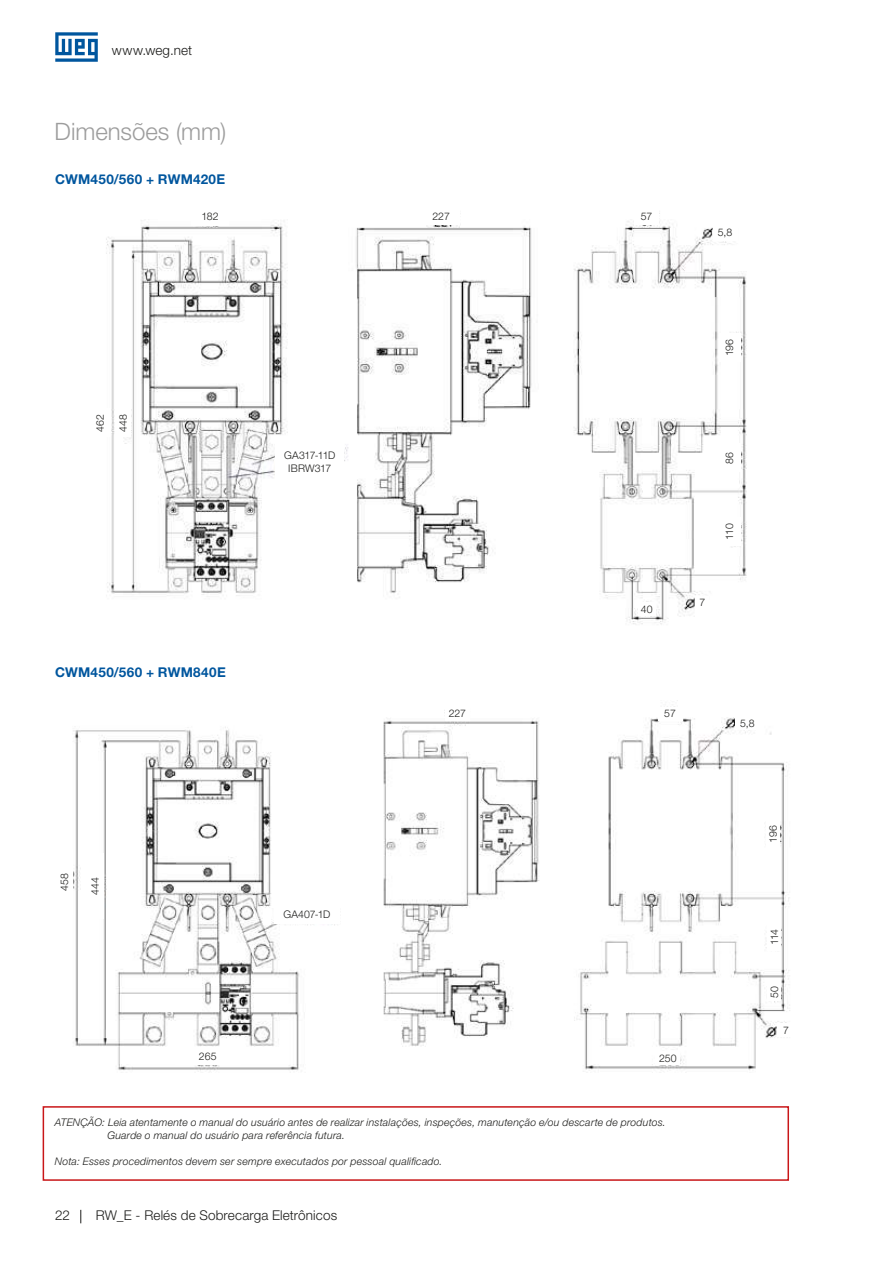
<style>
.page{position:relative;width:893px;height:1263px;background:#fff}
.page>*{position:absolute;margin:0;border:0;box-sizing:border-box;transform-origin:0 0}
.t1{font:300 24px "Helvetica Neue LT Pro";color:#9d9d9d}
.t2{font:300 13.5px "Helvetica Neue LT Pro";letter-spacing:.01em;color:#1d1d1b}
.t3{font:700 13.5px "Helvetica Neue LT Pro";letter-spacing:.03em;color:#00569e}
.t4{font:italic 300 10.5px/12.8px "Helvetica Neue LT Pro";letter-spacing:.02em;color:#1d1d1b}
.t5{font:300 10.5px/12.8px "Helvetica Neue LT Pro";letter-spacing:.005em;color:#1d1d1b;text-align:center}
</style>
<div class="page">
<svg style="left:55px;top:32px;width:43px;height:30px"></svg>
<svg style="left:80px;top:1210px;width:1px;height:13px"></svg>
<img style="left:106px;top:213px;width:641px;height:412px">
<div style="left:191px;top:208px;width:38px;height:18px;background:#fff"></div>
<div style="left:276px;top:444px;width:68px;height:36px;background:#fff"></div>
<div style="left:422px;top:207px;width:38px;height:18px;background:#fff"></div>
<div style="left:634px;top:207px;width:25px;height:18px;background:#fff"></div>
<div style="left:713px;top:223px;width:25px;height:18px;background:#fff"></div>
<div style="left:695px;top:596px;width:14px;height:13px;background:#fff"></div>
<div style="left:638px;top:603px;width:17px;height:13px;background:#fff"></div>
<div style="left:719px;top:517px;width:21px;height:29px;background:#fff"></div>
<div style="left:719px;top:444px;width:21px;height:28px;background:#fff"></div>
<div style="left:719px;top:333px;width:21px;height:29px;background:#fff"></div>
<div style="left:115px;top:409px;width:16px;height:28px;background:#fff"></div>
<div style="left:89px;top:409px;width:22px;height:28px;background:#fff"></div>
<img style="left:73px;top:706px;width:717px;height:366px">
<div style="left:445px;top:707px;width:25px;height:13px;background:#fff"></div>
<div style="left:658px;top:707px;width:24px;height:13px;background:#fff"></div>
<div style="left:735px;top:716px;width:25px;height:14px;background:#fff"></div>
<div style="left:655px;top:1052px;width:25px;height:13px;background:#fff"></div>
<div style="left:777px;top:1023px;width:18px;height:14px;background:#fff"></div>
<div style="left:767px;top:983px;width:14px;height:18px;background:#fff"></div>
<div style="left:767px;top:923px;width:14px;height:28px;background:#fff"></div>
<div style="left:766px;top:820px;width:14px;height:28px;background:#fff"></div>
<div style="left:274px;top:905px;width:66px;height:18px;background:#fff"></div>
<div style="left:175px;top:1047px;width:65px;height:18px;background:#fff"></div>
<div style="left:86px;top:854px;width:18px;height:65px;background:#fff"></div>
<div style="left:43px;top:1106px;width:746px;height:75px;border:2px solid #c91618"></div>
<p class="t2" style="left:112px;top:42px;width:82px">www.weg.net</p>
<h1 class="t1" style="left:55px;top:117px;width:173px">Dimensões (mm)</h1>
<p class="t3" style="left:55px;top:171px;width:171px">CWM450/560 + RWM420E</p>
<p class="t5" style="left:202px;top:210px;width:19px">182</p>
<p class="t5" style="left:432px;top:210px;width:19px">227</p>
<p class="t5" style="left:641px;top:210px;width:13px">57</p>
<p class="t5" style="left:718px;top:226px;width:16px">5,8</p>
<p class="t5" style="left:89px;top:432px;width:19px;line-height:22.8px;text-align:left;rotate:-90deg">462<br>448</p>
<p class="t5" style="left:284px;top:449px;width:53px">GA317-11D<br>IBRW317</p>
<p class="t3" style="left:55px;top:664px;width:172px">CWM450/560 + RWM840E</p>
<p class="t5" style="left:723px;top:356px;width:19px;rotate:-90deg">196</p>
<p class="t5" style="left:641px;top:603px;width:13px">40</p>
<p class="t5" style="left:723px;top:464px;width:13px;rotate:-90deg">86</p>
<p class="t5" style="left:723px;top:540px;width:18px;rotate:-90deg">110</p>
<p class="t5" style="left:699px;top:596px;width:7px">7</p>
<p class="t5" style="left:449px;top:707px;width:19px">227</p>
<p class="t5" style="left:664px;top:707px;width:13px">57</p>
<p class="t5" style="left:740px;top:716px;width:16px">5,8</p>
<p class="t5" style="left:58px;top:891px;width:19px;rotate:-90deg">458</p>
<p class="t5" style="left:89px;top:895px;width:19px;rotate:-90deg">444</p>
<p class="t5" style="left:199px;top:1049px;width:19px">265</p>
<p class="t5" style="left:283px;top:908px;width:49px">GA407-1D</p>
<p class="t5" style="left:659px;top:1052px;width:19px">250</p>
<p class="t4" style="left:107px;top:1116px;width:560px;text-indent:-53px">ATENÇÃO: Leia atentamente o manual do usuário antes de realizar instalações, inspeções, manutenção e/ou descarte de produtos.<br>Guarde o manual do usuário para referência futura.</p>
<p class="t4" style="left:55px;top:1154px;width:389px">Nota: Esses procedimentos devem ser sempre executados por pessoal qualificado.</p>
<p class="t2" style="left:55px;top:1207px;width:16px">22</p>
<p class="t2" style="left:96px;top:1207px;width:243px">RW_E - Relés de Sobrecarga Eletrônicos</p>
<p class="t5" style="left:767px;top:843px;width:19px;rotate:-90deg">196</p>
<p class="t5" style="left:768px;top:945px;width:17px;rotate:-90deg">114</p>
<p class="t5" style="left:768px;top:998px;width:13px;rotate:-90deg">50</p>
<p class="t5" style="left:783px;top:1023px;width:7px">7</p>
</div>
